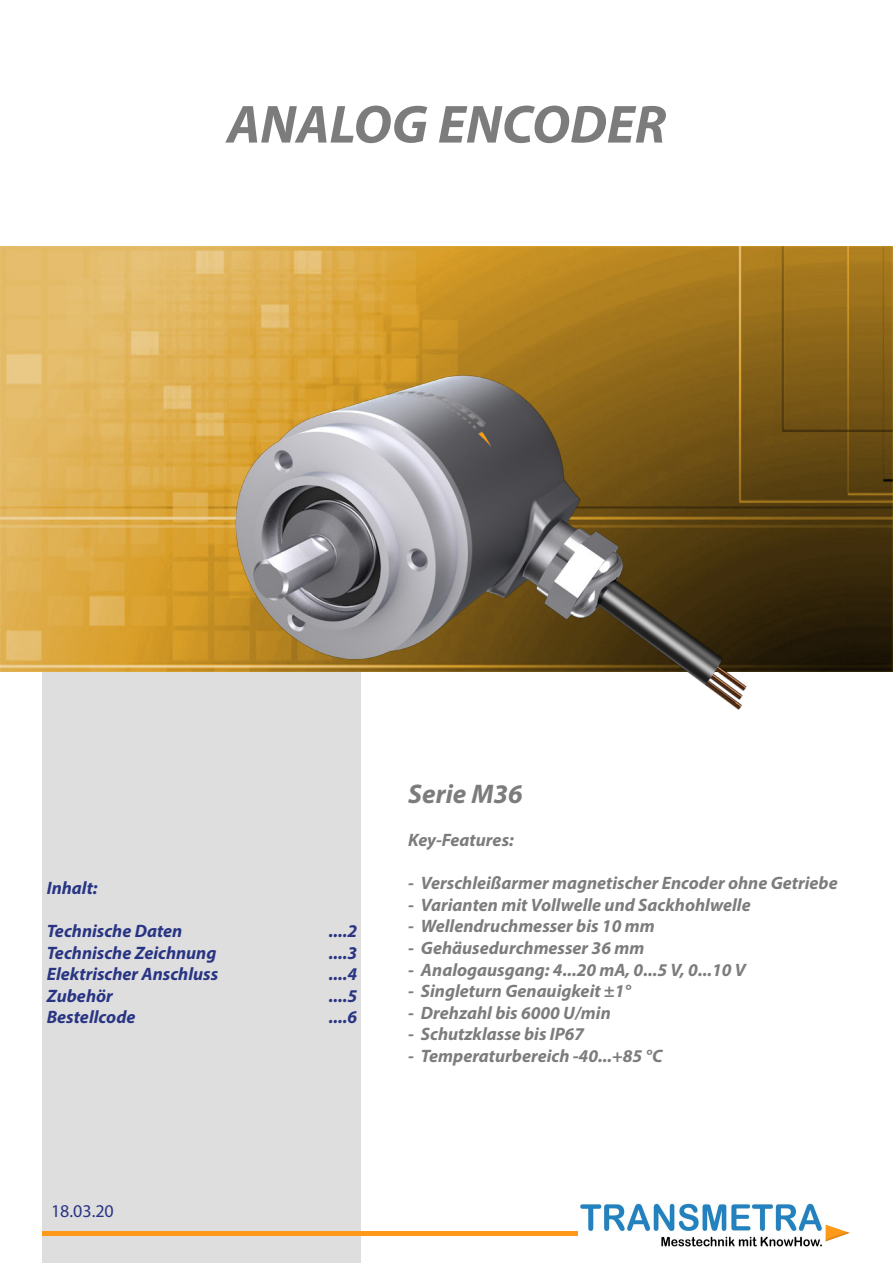
<style>
.page{position:relative;width:893px;height:1263px;background:#fff}
.page>*{position:absolute;margin:0;border:0;box-sizing:border-box;transform-origin:0 0}
.t1{font:italic 700 54px "Myriad Pro";color:#7d7c7d}
.t2{font:italic 700 27px "Myriad Pro";color:#7d7c7d}
.t3{font:italic 700 18px "Myriad Pro";color:#7d7c7d}
.t4{font:italic 700 18px "Myriad Pro";color:#283583}
.t5{font:18px "Myriad Pro";color:#283583}
</style>
<div class="page">
<div style="left:43px;top:672px;width:318px;height:591px;background:#dfdedf"></div>
<img style="left:0;top:247px;width:893px;height:425px">
<img style="left:106px;top:247px;width:681px;height:463px">
<div style="left:824px;top:1221px;width:28px;height:21px;background:#5e5f5f;opacity:.2"></div>
<hr style="left:43px;top:1231px;width:535px;height:4px;background:#ff991a">
<img style="left:580px;top:1203px;width:243px;height:44px">
<p class="t1" style="left:227px;top:89px;width:441px">ANALOG ENCODER</p>
<p class="t4" style="left:47px;top:876px;width:52px">Inhalt:</p>
<p class="t4" style="left:47px;top:919px;width:137px">Technische Daten</p>
<p class="t4" style="left:329px;top:919px;width:30px">....2</p>
<p class="t4" style="left:47px;top:941px;width:171px">Technische Zeichnung</p>
<p class="t4" style="left:329px;top:941px;width:30px">....3</p>
<p class="t4" style="left:47px;top:962px;width:173px">Elektrischer Anschluss</p>
<p class="t4" style="left:329px;top:962px;width:30px">....4</p>
<p class="t4" style="left:47px;top:984px;width:68px">Zubehör</p>
<p class="t4" style="left:329px;top:984px;width:30px">....5</p>
<p class="t4" style="left:47px;top:1005px;width:90px">Bestellcode</p>
<p class="t4" style="left:329px;top:1005px;width:30px">....6</p>
<p class="t2" style="left:408px;top:776px;width:116px">Serie M36</p>
<p class="t3" style="left:408px;top:828px;width:107px">Key-Features:</p>
<p class="t3" style="left:408px;top:871px;width:431px">- Verschleißarmer magnetischer Encoder ohne Getriebe</p>
<p class="t3" style="left:408px;top:893px;width:344px">- Varianten mit Vollwelle und Sackhohlwelle</p>
<p class="t3" style="left:408px;top:914px;width:248px">- Wellendruchmesser bis 10 mm</p>
<p class="t3" style="left:408px;top:936px;width:238px">- Gehäusedurchmesser 36 mm</p>
<p class="t3" style="left:408px;top:958px;width:339px">- Analogausgang: 4...20 mA, 0...5 V, 0...10 V</p>
<p class="t3" style="left:408px;top:979px;width:224px">- Singleturn Genauigkeit ±1°</p>
<p class="t3" style="left:408px;top:1001px;width:204px">- Drehzahl bis 6000 U/min</p>
<p class="t3" style="left:408px;top:1022px;width:178px">- Schutzklasse bis IP67</p>
<p class="t3" style="left:408px;top:1044px;width:256px">- Temperaturbereich -40...+85 °C</p>
<p class="t5" style="left:51px;top:1200px;width:64px">18.03.20</p>
</div>
